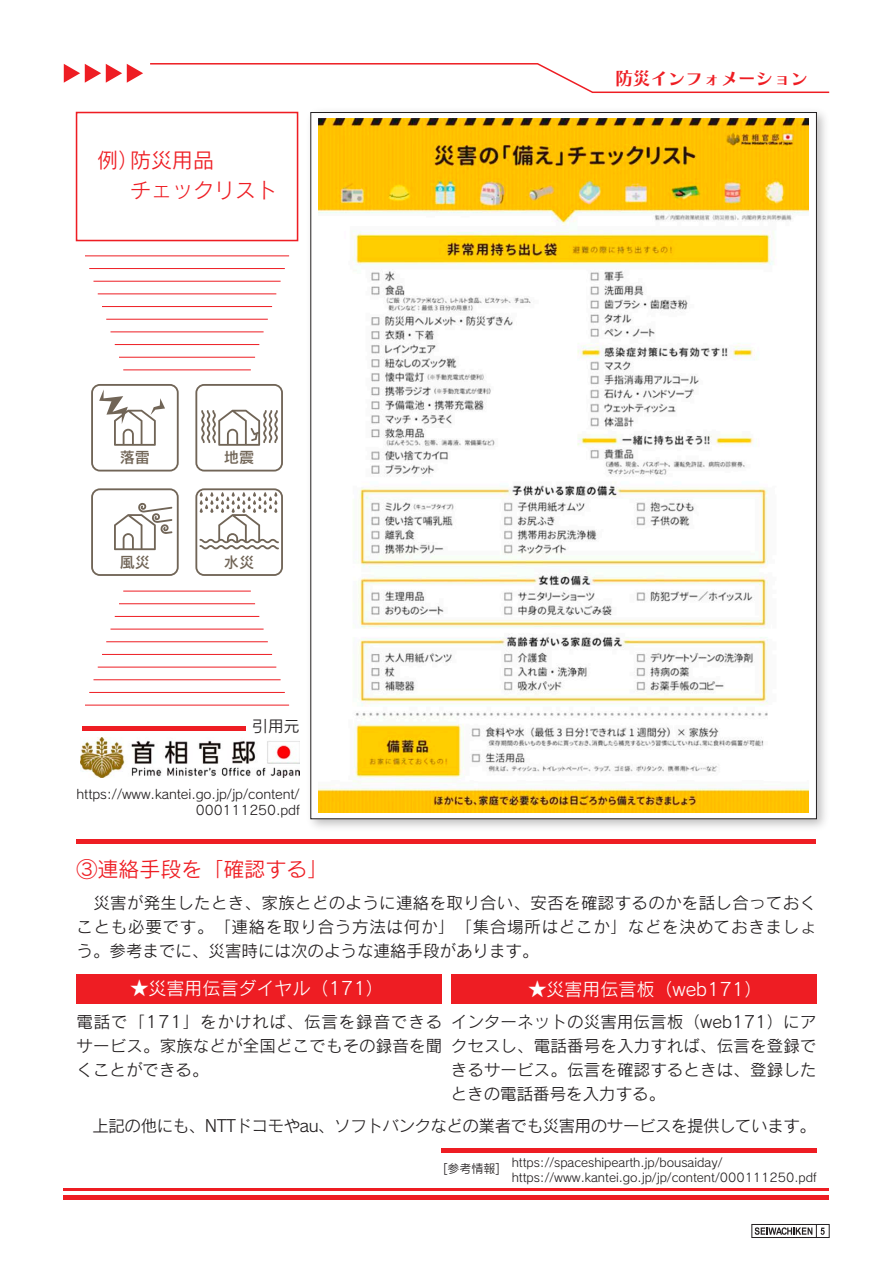
<style>
.page{position:relative;width:893px;height:1263px;background:#fff}
.page>*{position:absolute;margin:0;border:0;box-sizing:border-box;transform-origin:0 0}
.t1{font:21px/30px "Rodin CID M";color:#ee1d23}
.t2{font:18px "Rodin CID M";color:#fff}
.t3{font:18px "Chiaro CID B";letter-spacing:-.025em;color:#ee1d23}
.t4{font:16.5px/24px "Rodin CID M";letter-spacing:.01em;color:#231f20;text-align:justify}
.t5{font:16.5px "Rodin CID M";letter-spacing:-.03em;color:#231f20}
.t6{font:15.9px "Rodin CID M";color:#231f20}
.t7{font:15.3px "Rodin CID DB";color:#716557}
.t8{font:12.9px/15.9px "Rodin CID M";letter-spacing:-.005em;color:#231f20;text-align:right}
.t9{font:12px/15px "Rodin CID M";color:#231f20}
</style>
<div class="page">
<div style="left:752px;top:1224px;width:77px;height:14px;border:1px solid #231f20"></div>
<svg style="left:755px;top:1224px;width:70px;height:14px"></svg>
<div style="left:77px;top:839px;width:739px;height:5px;background:#ee1d23"></div>
<hr style="left:441px;top:1148px;width:375px;height:4px;background:#ee1d23">
<img style="left:310px;top:111px;width:515px;height:717px">
<div style="left:311px;top:112px;width:506px;height:707px;background:#fff;border:1px solid #231f20"></div>
<img style="left:318px;top:119px;width:491px;height:693px">
<div style="left:77px;top:974px;width:365px;height:29px;background:#ee1d23"></div>
<div style="left:451px;top:974px;width:365px;height:29px;background:#ee1d23"></div>
<hr style="left:82px;top:726px;width:163px;height:4px;background:#ee1d23">
<img style="left:81px;top:737px;width:219px;height:41px">
<div style="left:76px;top:112px;width:222px;height:129px;border:2px solid #ee1d23"></div>
<hr style="left:85px;top:255px;width:204px;height:1px;background:#ee1d23">
<hr style="left:89px;top:268px;width:196px;height:1px;background:#ee1d23">
<hr style="left:93px;top:281px;width:188px;height:1px;background:#ee1d23">
<hr style="left:98px;top:293px;width:178px;height:1px;background:#ee1d23">
<hr style="left:102px;top:306px;width:170px;height:1px;background:#ee1d23">
<hr style="left:106px;top:319px;width:162px;height:1px;background:#ee1d23">
<hr style="left:110px;top:331px;width:154px;height:1px;background:#ee1d23">
<hr style="left:115px;top:344px;width:144px;height:1px;background:#ee1d23">
<hr style="left:119px;top:357px;width:136px;height:1px;background:#ee1d23">
<hr style="left:123px;top:369px;width:128px;height:1px;background:#ee1d23">
<hr style="left:85px;top:705px;width:204px;height:1px;background:#ee1d23">
<hr style="left:89px;top:692px;width:196px;height:1px;background:#ee1d23">
<hr style="left:93px;top:679px;width:188px;height:1px;background:#ee1d23">
<hr style="left:98px;top:667px;width:178px;height:1px;background:#ee1d23">
<hr style="left:102px;top:654px;width:170px;height:1px;background:#ee1d23">
<hr style="left:106px;top:641px;width:162px;height:1px;background:#ee1d23">
<hr style="left:110px;top:629px;width:154px;height:1px;background:#ee1d23">
<hr style="left:115px;top:616px;width:144px;height:1px;background:#ee1d23">
<hr style="left:119px;top:603px;width:136px;height:1px;background:#ee1d23">
<hr style="left:123px;top:591px;width:128px;height:1px;background:#ee1d23">
<svg style="left:91px;top:488px;width:88px;height:88px"></svg>
<svg style="left:195px;top:488px;width:88px;height:88px"></svg>
<svg style="left:195px;top:384px;width:88px;height:87px"></svg>
<svg style="left:91px;top:384px;width:88px;height:87px"></svg>
<hr style="left:64px;top:1195px;width:765px;height:4px;background:#ee1d23">
<hr style="left:64px;top:1188px;width:765px;height:3px;background:#ee1d23">
<svg style="left:150px;top:63px;width:680px;height:30px"></svg>
<svg style="left:64px;top:64px;width:79px;height:19px"></svg>
<p class="t1" style="left:97px;top:144px;width:43px">例）</p>
<p class="t1" style="left:130px;top:144px;width:148px">防災用品<br>チェックリスト</p>
<p class="t7" style="left:120px;top:447px;width:32px">落雷</p>
<p class="t7" style="left:224px;top:447px;width:32px">地震</p>
<p class="t7" style="left:120px;top:552px;width:32px">風災</p>
<p class="t7" style="left:224px;top:552px;width:32px">水災</p>
<p class="t6" style="left:252px;top:716px;width:49px">引用元</p>
<p class="t8" style="left:77px;top:786px;width:225px">https://www.kantei.go.jp/jp/content/<br>000111250.pdf</p>
<p class="t1" style="left:77px;top:854px;width:253px">③連絡手段を「確認する」</p>
<p class="t3" style="left:615px;top:67px;width:195px">防災インフォメーション</p>
<p class="t4" style="left:77px;top:890px;width:741px">　災害が発生したとき、家族とどのように連絡を取り合い、安否を確認するのかを話し合っておくことも必要です。「連絡を取り合う方法は何か」「集合場所はどこか」などを決めておきましょう。参考までに、災害時には次のような連絡手段があります。</p>
<p class="t2" style="left:131px;top:977px;width:255px">★災害用伝言ダイヤル（171）</p>
<p class="t2" style="left:529px;top:978px;width:235px">★災害用伝言板（web171）</p>
<p class="t4" style="left:77px;top:1009px;width:367px">電話で「171」をかければ、伝言を録音できるサービス。家族などが全国どこでもその録音を聞くことができる。</p>
<p class="t4" style="left:451px;top:1009px;width:367px">インターネットの災害用伝言板（web171）にアクセスし、電話番号を入力すれば、伝言を登録できるサービス。伝言を確認するときは、登録したときの電話番号を入力する。</p>
<p class="t5" style="left:77px;top:1115px;width:741px">　上記の他にも、NTTドコモやau、ソフトバンクなどの業者でも災害用のサービスを提供しています。</p>
<p class="t9" style="left:443px;top:1161px;width:59px">[参考情報]</p>
<p class="t9" style="left:512px;top:1154px;width:306px">https://spaceshipearth.jp/bousaiday/ https://www.kantei.go.jp/jp/content/000111250.pdf</p>
</div>
